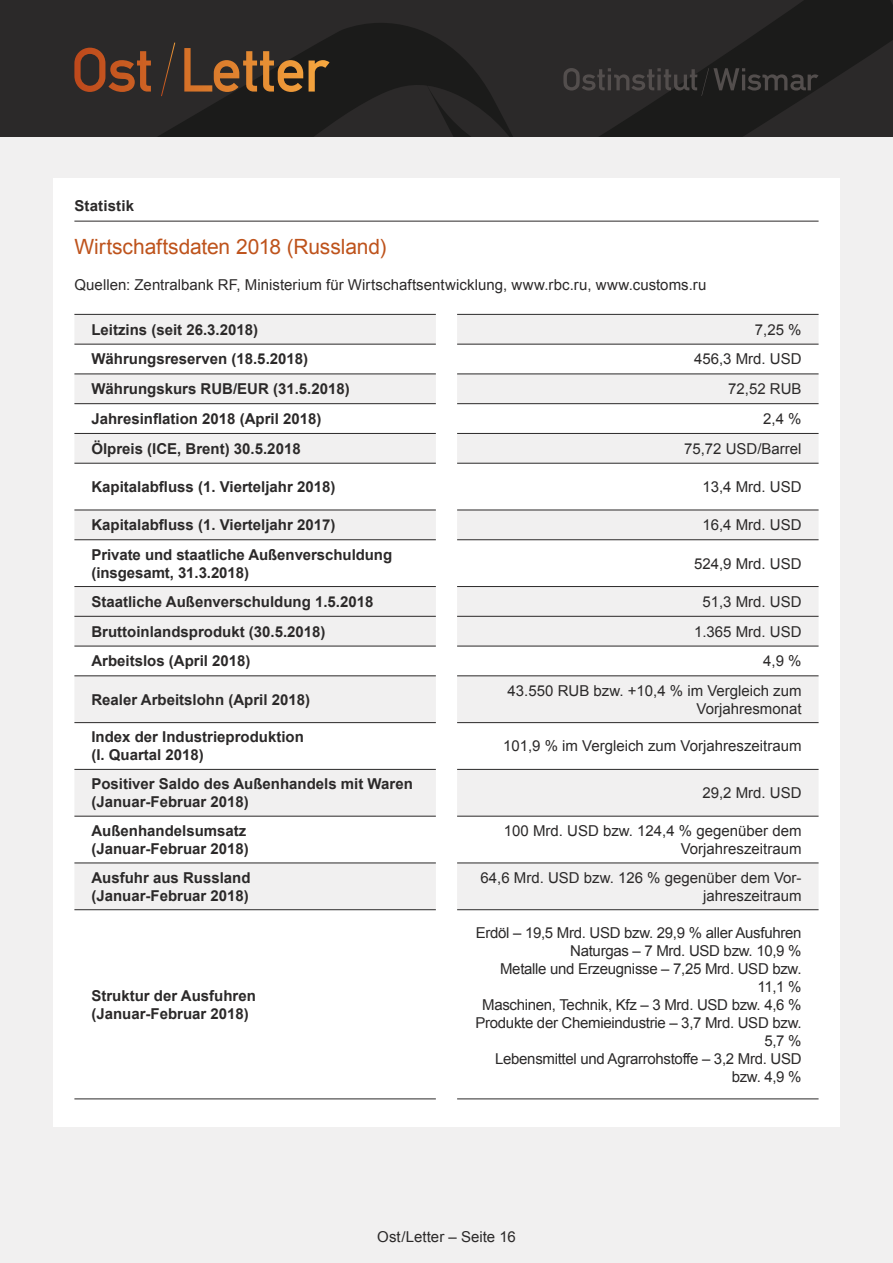
<style>
.page{position:relative;width:893px;height:1263px;background:#f1f0f0}
.page>*{position:absolute;margin:0;border:0;box-sizing:border-box;transform-origin:0 0}
.t1{font:21px "Arial";letter-spacing:-.005em;color:#be531c}
.t2{font:700 15px/18px "Arial";color:#2b2929}
.t3{font:15px/18px "Arial";color:#2b2929;text-align:right}
.t4{font:15px/18px "Arial";letter-spacing:-.02em;color:#2b2929;text-align:right}
</style>
<div class="page">
<svg style="left:0;top:0;width:893px;height:136px;background:#262424"></svg>
<svg style="left:74px;top:43px;width:256px;height:53px;background:#583c27"></svg>
<svg style="left:563px;top:68px;width:256px;height:28px;background:#2f2d2d"></svg>
<div style="left:53px;top:179px;width:787px;height:948px;background:#fff"></div>
<hr style="left:74px;top:221px;width:745px;height:1px;background:#2b2929">
<svg style="left:74px;top:315px;width:745px;height:594px;fill:#f1f0f0"></svg>
<hr style="left:74px;top:314px;width:362px;height:1px;background:#2b2929">
<hr style="left:457px;top:314px;width:362px;height:1px;background:#2b2929">
<hr style="left:74px;top:344px;width:362px;height:1px;background:#2b2929">
<hr style="left:457px;top:344px;width:362px;height:1px;background:#2b2929">
<hr style="left:74px;top:373px;width:362px;height:1px;background:#2b2929">
<hr style="left:457px;top:373px;width:362px;height:1px;background:#2b2929">
<hr style="left:74px;top:403px;width:362px;height:1px;background:#2b2929">
<hr style="left:457px;top:403px;width:362px;height:1px;background:#2b2929">
<hr style="left:74px;top:433px;width:362px;height:1px;background:#2b2929">
<hr style="left:457px;top:433px;width:362px;height:1px;background:#2b2929">
<hr style="left:74px;top:463px;width:362px;height:1px;background:#2b2929">
<hr style="left:457px;top:463px;width:362px;height:1px;background:#2b2929">
<hr style="left:74px;top:510px;width:362px;height:1px;background:#2b2929">
<hr style="left:457px;top:510px;width:362px;height:1px;background:#2b2929">
<hr style="left:74px;top:539px;width:362px;height:1px;background:#2b2929">
<hr style="left:457px;top:539px;width:362px;height:1px;background:#2b2929">
<hr style="left:74px;top:586px;width:362px;height:1px;background:#2b2929">
<hr style="left:457px;top:586px;width:362px;height:1px;background:#2b2929">
<hr style="left:74px;top:616px;width:362px;height:1px;background:#2b2929">
<hr style="left:457px;top:616px;width:362px;height:1px;background:#2b2929">
<hr style="left:74px;top:646px;width:362px;height:1px;background:#2b2929">
<hr style="left:457px;top:646px;width:362px;height:1px;background:#2b2929">
<hr style="left:74px;top:675px;width:362px;height:1px;background:#2b2929">
<hr style="left:457px;top:675px;width:362px;height:1px;background:#2b2929">
<hr style="left:74px;top:722px;width:362px;height:1px;background:#2b2929">
<hr style="left:457px;top:722px;width:362px;height:1px;background:#2b2929">
<hr style="left:74px;top:769px;width:362px;height:1px;background:#2b2929">
<hr style="left:457px;top:769px;width:362px;height:1px;background:#2b2929">
<hr style="left:74px;top:816px;width:362px;height:1px;background:#2b2929">
<hr style="left:457px;top:816px;width:362px;height:1px;background:#2b2929">
<hr style="left:74px;top:862px;width:362px;height:1px;background:#2b2929">
<hr style="left:457px;top:862px;width:362px;height:1px;background:#2b2929">
<hr style="left:74px;top:909px;width:362px;height:1px;background:#2b2929">
<hr style="left:457px;top:909px;width:362px;height:1px;background:#2b2929">
<hr style="left:74px;top:1098px;width:362px;height:1px;background:#2b2929">
<hr style="left:457px;top:1098px;width:362px;height:1px;background:#2b2929">
<p class="t2" style="left:74px;top:197px;width:61px">Statistik</p>
<h1 class="t1" style="left:74px;top:233px;width:314px">Wirtschaftsdaten 2018 (Russland)</h1>
<p class="t3" style="left:74px;top:276px;width:633px">Quellen: Zentralbank RF, Ministerium für Wirtschaftsentwicklung, www.rbc.ru, www.customs.ru</p>
<p class="t2" style="left:91px;top:321px;width:168px">Leitzins (seit 26.3.2018)</p>
<p class="t3" style="left:755px;top:321px;width:48px">7,25 %</p>
<p class="t2" style="left:91px;top:351px;width:218px">Währungsreserven (18.5.2018)</p>
<p class="t3" style="left:694px;top:350px;width:109px">456,3 Mrd. USD</p>
<p class="t2" style="left:91px;top:380px;width:260px">Währungskurs RUB/EUR (31.5.2018)</p>
<p class="t3" style="left:728px;top:380px;width:75px">72,52 RUB</p>
<p class="t2" style="left:91px;top:410px;width:232px">Jahresinflation 2018 (April 2018)</p>
<p class="t3" style="left:763px;top:410px;width:40px">2,4 %</p>
<p class="t2" style="left:91px;top:440px;width:211px">Ölpreis (ICE, Brent) 30.5.2018</p>
<p class="t3" style="left:684px;top:440px;width:119px">75,72 USD/Barrel</p>
<p class="t2" style="left:91px;top:478px;width:245px">Kapitalabfluss (1. Vierteljahr 2018)</p>
<p class="t3" style="left:702px;top:478px;width:101px">13,4 Mrd. USD</p>
<p class="t2" style="left:91px;top:516px;width:245px">Kapitalabfluss (1. Vierteljahr 2017)</p>
<p class="t3" style="left:702px;top:516px;width:101px">16,4 Mrd. USD</p>
<p class="t2" style="left:91px;top:546px;width:302px">Private und staatliche Außenverschuldung (insgesamt, 31.3.2018)</p>
<p class="t3" style="left:694px;top:554px;width:109px">524,9 Mrd. USD</p>
<p class="t2" style="left:91px;top:593px;width:284px">Staatliche Außenverschuldung 1.5.2018</p>
<p class="t3" style="left:702px;top:593px;width:101px">51,3 Mrd. USD</p>
<p class="t2" style="left:91px;top:623px;width:236px">Bruttoinlandsprodukt (30.5.2018)</p>
<p class="t3" style="left:694px;top:622px;width:109px">1.365 Mrd. USD</p>
<p class="t2" style="left:91px;top:652px;width:161px">Arbeitslos (April 2018)</p>
<p class="t3" style="left:763px;top:652px;width:40px">4,9 %</p>
<p class="t2" style="left:91px;top:691px;width:220px">Realer Arbeitslohn (April 2018)</p>
<p class="t3" style="left:508px;top:681px;width:295px">43.550 RUB bzw. +10,4 % im Vergleich zum<br>Vorjahresmonat</p>
<p class="t2" style="left:91px;top:729px;width:214px">Index der Industrieproduktion (I. Quartal 2018)</p>
<p class="t3" style="left:503px;top:737px;width:300px">101,9 % im Vergleich zum Vorjahreszeitraum</p>
<p class="t2" style="left:91px;top:775px;width:323px">Positiver Saldo des Außenhandels mit Waren (Januar-Februar 2018)</p>
<p class="t3" style="left:702px;top:784px;width:101px">29,2 Mrd. USD</p>
<p class="t2" style="left:91px;top:822px;width:159px">Außenhandelsumsatz (Januar-Februar 2018)</p>
<p class="t3" style="left:504px;top:822px;width:299px">100 Mrd. USD bzw. 124,4 % gegenüber dem<br>Vorjahreszeitraum</p>
<p class="t2" style="left:91px;top:869px;width:161px">Ausfuhr aus Russland (Januar-Februar 2018)</p>
<p class="t3" style="left:480px;top:869px;width:323px">64,6 Mrd. USD bzw. 126 % gegenüber dem Vor&shy;jahreszeitraum</p>
<p class="t2" style="left:91px;top:987px;width:166px">Struktur der Ausfuhren (Januar-Februar 2018)</p>
<p class="t4" style="left:475px;top:923px;width:328px">Erdöl – 19,5 Mrd. USD bzw. 29,9 % aller Ausfuhren<br>Naturgas – 7 Mrd. USD bzw. 10,9 %<br>Metalle und Erzeugnisse – 7,25 Mrd. USD bzw.<br>11,1 %<br>Maschinen, Technik, Kfz – 3 Mrd. USD bzw. 4,6 %<br>Produkte der Chemieindustrie – 3,7 Mrd. USD bzw.<br>5,7 %<br>Lebensmittel und Agrarrohstoffe – 3,2 Mrd. USD bzw. 4,9 %</p>
<p class="t3" style="left:377px;top:1227px;width:140px">Ost/Letter – Seite 16</p>
</div>
